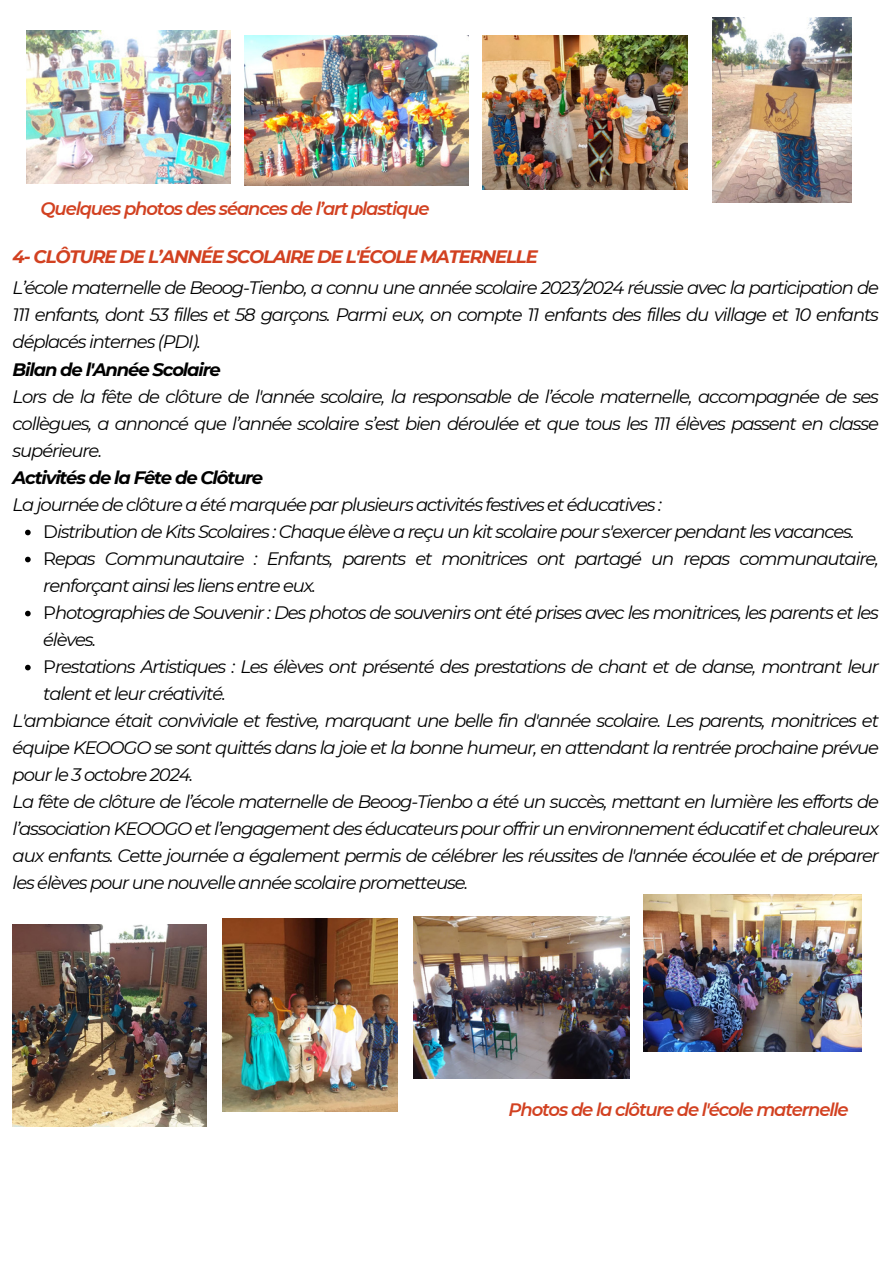
<style>
.page{position:relative;width:894px;height:1264px;background:#fff}
.page>*{position:absolute;margin:0;border:0;box-sizing:border-box;transform-origin:0 0}
.t1{font:italic 18px/27px "Montserrat";letter-spacing:-.065em;color:#000;text-align:justify}
.t2{font:italic 600 18px "Montserrat";letter-spacing:-.065em;color:#d24121}
.t3{font:italic 700 18px "Montserrat";letter-spacing:-.065em;color:#000}
.t4{font:italic 700 18px "Montserrat";letter-spacing:-.065em;color:#d24121}
.s1{font-style:normal}
</style>
<div class="page">
<img style="left:223px;top:918px;width:174px;height:193px">
<img style="left:12px;top:924px;width:195px;height:202px">
<img style="left:643px;top:894px;width:217px;height:157px">
<img style="left:413px;top:916px;width:216px;height:162px">
<svg style="left:25px;top:529px;width:6px;height:6px"></svg>
<svg style="left:25px;top:556px;width:6px;height:6px"></svg>
<svg style="left:25px;top:610px;width:6px;height:6px"></svg>
<svg style="left:25px;top:664px;width:6px;height:6px"></svg>
<img style="left:26px;top:30px;width:204px;height:153px">
<img style="left:244px;top:35px;width:224px;height:150px">
<img style="left:482px;top:35px;width:205px;height:155px">
<img style="left:712px;top:18px;width:138px;height:184px">
<h2 class="t2" style="left:41px;top:198px;width:390px">Quelques photos des séances de l’art plastique</h2>
<p class="t4" style="left:13px;top:245px;width:526px">4- CLÔTURE DE L’ANNÉE SCOLAIRE DE L'ÉCOLE MATERNELLE</p>
<h1 class="t1" style="left:13px;top:274px;width:867px">L’école maternelle de Beoog-Tienbo, a connu une année scolaire 2023/2024 réussie avec la participation de 111 enfants, dont 53 filles et 58 garçons. Parmi eux, on compte 11 enfants des filles du village et 10 enfants déplacés internes (PDI).</h1>
<p class="t3" style="left:13px;top:358px;width:209px">Bilan de l'Année Scolaire</p>
<p class="t1" style="left:13px;top:382px;width:867px">Lors de la fête de clôture de l'année scolaire, la responsable de l’école maternelle, accompagnée de ses collègues, a annoncé que l’année scolaire s’est bien déroulée et que tous les 111 élèves passent en classe supérieure.</p>
<p class="t3" style="left:13px;top:466px;width:252px">Activités de la Fête de Clôture</p>
<p class="t1" style="left:13px;top:490px;width:650px">Lajournée de clôture a été marquée par plusieurs activités festives et éducatives :</p>
<p class="t1" style="left:43px;top:517px;width:812px"><span class="s1">D</span>istribution de Kits Scolaires : Chaque élève a reçu un kit scolaire pour s'exercer pendant les vacances.</p>
<p class="t1" style="left:43px;top:544px;width:837px"><span class="s1">R</span>epas Communautaire : Enfants, parents et monitrices ont partagé un repas communautaire, renforçant ainsi les liens entre eux.</p>
<p class="t1" style="left:43px;top:598px;width:837px"><span class="s1">P</span>hotographies de Souvenir : Des photos de souvenirs ont été prises avec les monitrices, les parents et les élèves.</p>
<p class="t1" style="left:43px;top:652px;width:837px"><span class="s1">P</span>restations Artistiques : Les élèves ont présenté des prestations de chant et de danse, montrant leur talent et leur créativité.</p>
<p class="t1" style="left:13px;top:706px;width:867px">L'ambiance était conviviale et festive, marquant une belle fin d'année scolaire. Les parents, monitrices et équipe KEOOGO se sont quittés dans lajoie et la bonne humeur, en attendant la rentrée prochaine prévue pour le 3 octobre 2024.</p>
<p class="t1" style="left:13px;top:787px;width:867px">La fête de clôture de l’école maternelle de Beoog-Tienbo a été un succès, mettant en lumière les efforts de l’association KEOOGO et l’engagement des éducateurs pour offrir un environnement éducatifet chaleureux aux enfants. Cette journée a également permis de célébrer les réussites de l'année écoulée et de préparer les élèves pour une nouvelle année scolaire prometteuse.</p>
<p class="t2" style="left:508px;top:1098px;width:341px">Photos de la clôture de l'école maternelle</p>
</div>
